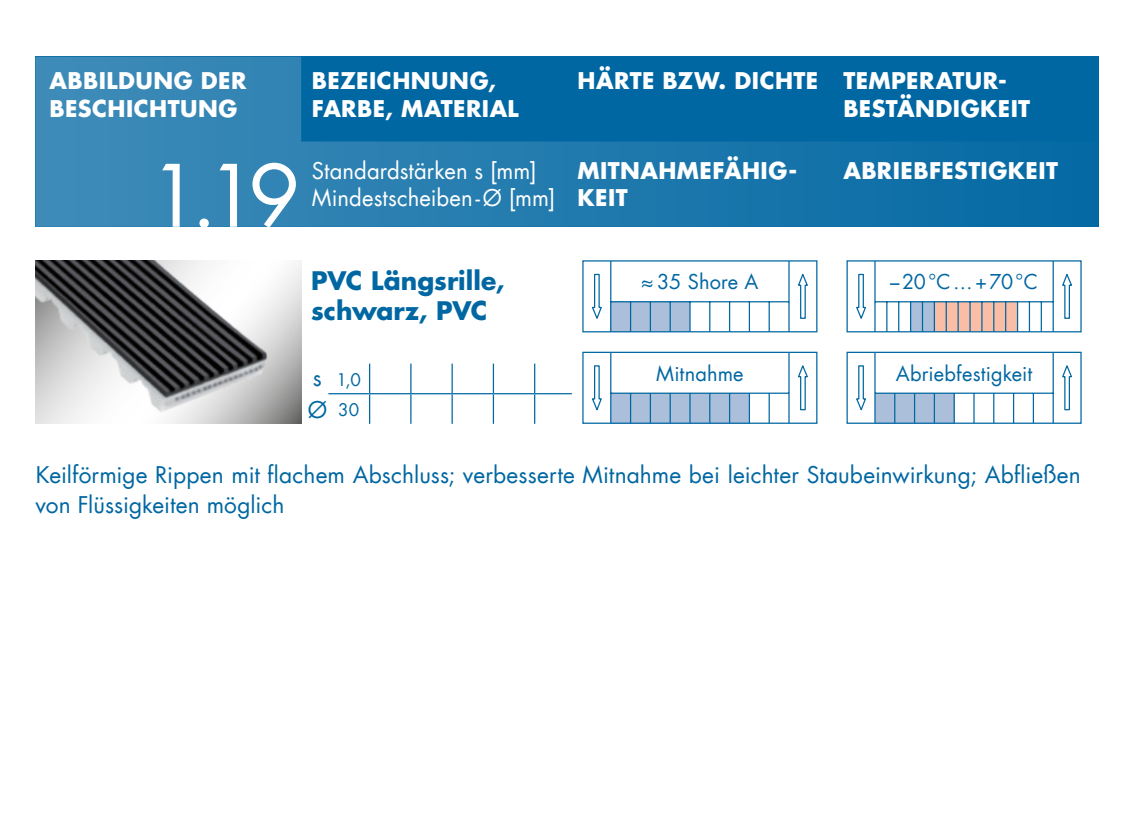
<style>
.page{position:relative;width:1134px;height:815px;background:#fff}
.page>*{position:absolute;margin:0;border:0;box-sizing:border-box;transform-origin:0 0}
.t1{font:83.5px "Futura Com";color:#fff}
.t2{font:700 25px/30px "Futura Com";color:#0067a2}
.t3{font:700 22.5px/27.5px "Futura Com";letter-spacing:.02em;color:#fff}
.t4{font:22.5px/32px "Futura Com";letter-spacing:.005em;color:#0067a2}
.t5{font:22.5px/27.5px "Futura Com";letter-spacing:.005em;color:#fff}
.t6{font:20px "Futura Com";letter-spacing:.005em;color:#0067a2}
.t7{font:20px "Futura Com";letter-spacing:.005em;color:#0067a2;scale:.94 1}
.t8{font:17px/30px "Futura Com";color:#0067a2}
</style>
<div class="page">
<svg style="left:35px;top:57px;width:1063px;height:170px;background:#1774aa"></svg>
<svg style="left:369px;top:364px;width:1px;height:29px"></svg>
<svg style="left:410px;top:364px;width:1px;height:29px"></svg>
<hr style="left:451px;top:364px;width:2px;height:29px;background:#0067a2">
<svg style="left:493px;top:364px;width:1px;height:29px"></svg>
<svg style="left:534px;top:364px;width:1px;height:29px"></svg>
<hr style="left:328px;top:393px;width:42px;height:1px;background:#0067a2">
<hr style="left:369px;top:394px;width:1px;height:30px;background:#0067a2">
<hr style="left:370px;top:393px;width:41px;height:1px;background:#0067a2">
<hr style="left:410px;top:394px;width:1px;height:30px;background:#0067a2">
<hr style="left:411px;top:393px;width:41px;height:1px;background:#0067a2">
<hr style="left:451px;top:394px;width:2px;height:30px;background:#0067a2">
<hr style="left:452px;top:393px;width:41px;height:1px;background:#0067a2">
<hr style="left:493px;top:394px;width:1px;height:30px;background:#0067a2">
<hr style="left:493px;top:393px;width:42px;height:1px;background:#0067a2">
<hr style="left:534px;top:394px;width:1px;height:30px;background:#0067a2">
<hr style="left:535px;top:393px;width:37px;height:1px;background:#0067a2">
<div style="left:611px;top:393px;width:138px;height:30px;background:#abbfdb"></div>
<div style="left:582px;top:352px;width:235px;height:72px;border:1px solid #0067a2"></div>
<svg style="left:592px;top:363px;width:216px;height:50px"></svg>
<hr style="left:610px;top:352px;width:1px;height:71px;background:#0067a2">
<hr style="left:611px;top:393px;width:178px;height:1px;background:#0067a2">
<hr style="left:788px;top:352px;width:2px;height:71px;background:#0067a2">
<hr style="left:630px;top:393px;width:1px;height:30px;background:#0067a2">
<hr style="left:650px;top:393px;width:1px;height:30px;background:#0067a2">
<hr style="left:669px;top:393px;width:2px;height:30px;background:#0067a2">
<hr style="left:689px;top:393px;width:2px;height:30px;background:#0067a2">
<hr style="left:709px;top:393px;width:1px;height:30px;background:#0067a2">
<hr style="left:729px;top:393px;width:1px;height:30px;background:#0067a2">
<hr style="left:749px;top:393px;width:1px;height:30px;background:#0067a2">
<hr style="left:768px;top:393px;width:2px;height:30px;background:#0067a2">
<div style="left:875px;top:393px;width:79px;height:30px;background:#abbfdb"></div>
<div style="left:846px;top:352px;width:236px;height:72px;border:1px solid #0067a2"></div>
<svg style="left:856px;top:363px;width:216px;height:50px"></svg>
<hr style="left:874px;top:352px;width:1px;height:71px;background:#0067a2">
<hr style="left:875px;top:393px;width:178px;height:1px;background:#0067a2">
<hr style="left:1052px;top:352px;width:2px;height:71px;background:#0067a2">
<hr style="left:894px;top:393px;width:1px;height:30px;background:#0067a2">
<hr style="left:914px;top:393px;width:1px;height:30px;background:#0067a2">
<hr style="left:934px;top:393px;width:1px;height:30px;background:#0067a2">
<hr style="left:953px;top:393px;width:2px;height:30px;background:#0067a2">
<hr style="left:973px;top:393px;width:1px;height:30px;background:#0067a2">
<hr style="left:993px;top:393px;width:1px;height:30px;background:#0067a2">
<hr style="left:1013px;top:393px;width:1px;height:30px;background:#0067a2">
<hr style="left:1033px;top:393px;width:1px;height:30px;background:#0067a2">
<div style="left:611px;top:302px;width:79px;height:30px;background:#abbfdb"></div>
<div style="left:582px;top:260px;width:235px;height:72px;border:1px solid #0067a2"></div>
<svg style="left:592px;top:271px;width:216px;height:51px"></svg>
<hr style="left:610px;top:261px;width:1px;height:71px;background:#0067a2">
<hr style="left:611px;top:301px;width:178px;height:1px;background:#0067a2">
<hr style="left:788px;top:261px;width:2px;height:71px;background:#0067a2">
<hr style="left:630px;top:302px;width:1px;height:30px;background:#0067a2">
<hr style="left:650px;top:302px;width:1px;height:30px;background:#0067a2">
<hr style="left:669px;top:302px;width:2px;height:30px;background:#0067a2">
<hr style="left:689px;top:302px;width:2px;height:30px;background:#0067a2">
<hr style="left:709px;top:302px;width:1px;height:30px;background:#0067a2">
<hr style="left:729px;top:302px;width:1px;height:30px;background:#0067a2">
<hr style="left:749px;top:302px;width:1px;height:30px;background:#0067a2">
<hr style="left:768px;top:302px;width:2px;height:30px;background:#0067a2">
<div style="left:910px;top:302px;width:24px;height:30px;background:#abbfdb"></div>
<div style="left:934px;top:302px;width:83px;height:30px;background:#fabda6"></div>
<div style="left:846px;top:260px;width:236px;height:72px;border:1px solid #0067a2"></div>
<svg style="left:856px;top:271px;width:216px;height:51px"></svg>
<hr style="left:874px;top:261px;width:1px;height:71px;background:#0067a2">
<hr style="left:875px;top:301px;width:178px;height:1px;background:#0067a2">
<hr style="left:1052px;top:261px;width:2px;height:71px;background:#0067a2">
<hr style="left:910px;top:302px;width:1px;height:30px;background:#0067a2">
<hr style="left:946px;top:302px;width:1px;height:30px;background:#0067a2">
<hr style="left:981px;top:302px;width:1px;height:30px;background:#0067a2">
<hr style="left:993px;top:302px;width:1px;height:30px;background:#0067a2">
<hr style="left:1005px;top:302px;width:1px;height:30px;background:#0067a2">
<hr style="left:1017px;top:302px;width:1px;height:30px;background:#0067a2">
<hr style="left:1029px;top:302px;width:1px;height:30px;background:#0067a2">
<hr style="left:1041px;top:302px;width:1px;height:30px;background:#0067a2">
<hr style="left:898px;top:302px;width:1px;height:30px;background:#0067a2">
<hr style="left:886px;top:302px;width:1px;height:30px;background:#0067a2">
<hr style="left:922px;top:302px;width:1px;height:30px;background:#0067a2">
<hr style="left:934px;top:302px;width:1px;height:30px;background:#0067a2">
<hr style="left:969px;top:302px;width:2px;height:30px;background:#0067a2">
<hr style="left:957px;top:302px;width:2px;height:30px;background:#0067a2">
<img style="left:35px;top:260px;width:266px;height:164px">
<p class="t3" style="left:50px;top:67px;width:198px">ABBILDUNG DER<br>BESCHICHTUNG</p>
<p class="t3" style="left:312px;top:67px;width:208px">BEZEICHNUNG,<br>FARBE, MATERIAL</p>
<p class="t3" style="left:843px;top:67px;width:188px;text-indent:-266px">HÄRTE BZW. DICHTE TEMPERATUR -<br>BESTÄN DIGKEIT</p>
<h1 class="t1" style="left:149px;top:139px;width:153px">1.19</h1>
<p class="t5" style="left:312px;top:156px;width:245px">Standardstärken s [mm]<br>Mindestscheiben - Ø [mm]</p>
<p class="t3" style="left:578px;top:156px;width:221px">MITNAHMEFÄHIG-<br>KEIT</p>
<p class="t3" style="left:843px;top:156px;width:216px">ABRIEBFESTIGKEIT</p>
<p class="t2" style="left:311px;top:265px;width:195px">PVC Längsrille, schwarz, PVC</p>
<p class="t4" style="left:308px;top:362px;width:21px">s<br>Ø</p>
<p class="t8" style="left:336px;top:364px;width:26px">1,0<br>30</p>
<p class="t6" style="left:641px;top:268px;width:119px">≈ 35 Shore A</p>
<p class="t7" style="left:890px;top:268px;width:158px">–20 °C … + 70 °C</p>
<p class="t6" style="left:656px;top:360px;width:89px">Mitnahme</p>
<p class="t6" style="left:896px;top:360px;width:138px">Abriebfestigkeit</p>
<p class="t4" style="left:36px;top:459px;width:1047px;line-height:30px">Keilförmige Rippen mit flachem Abschluss; verbesserte Mitnahme bei leichter Staubeinwirkung; Abfließen von Flüssigkeiten möglich</p>
</div>
